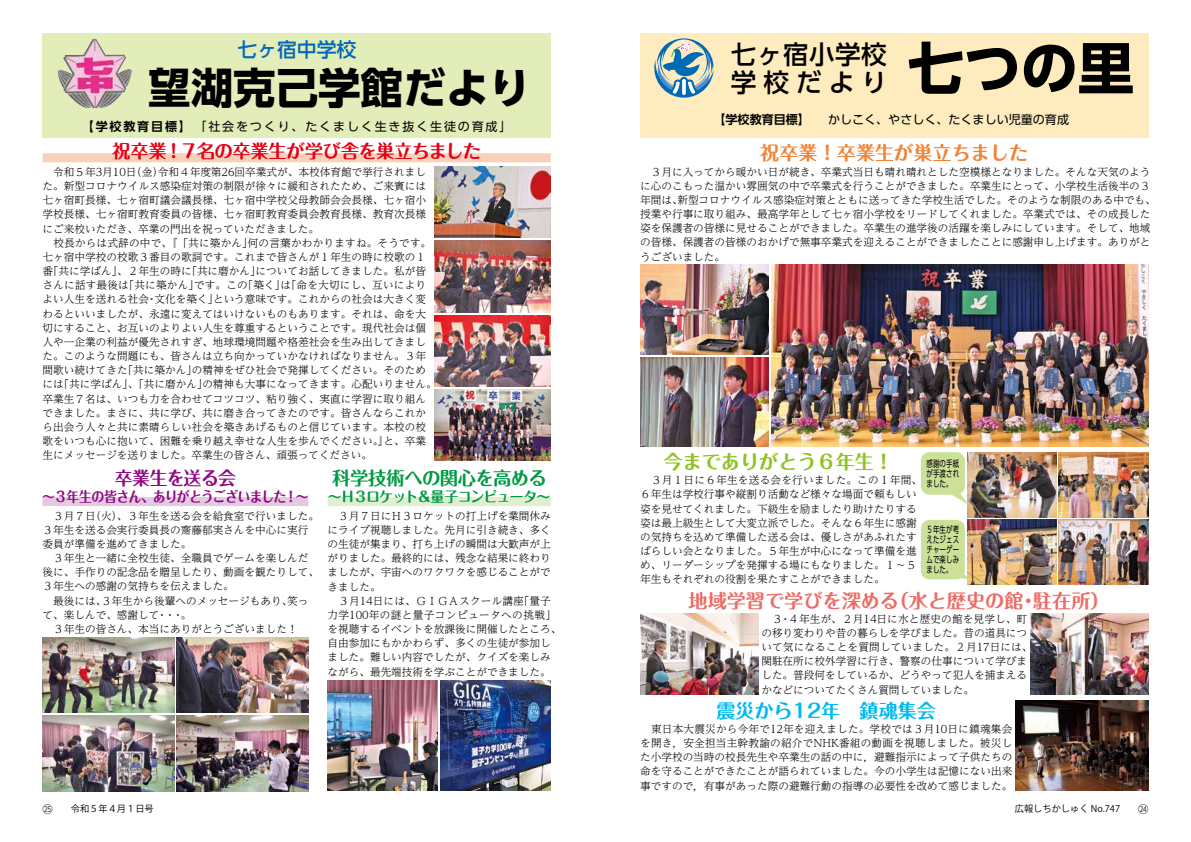
<style>
.page{position:relative;width:1191px;height:842px;background:#fff}
.page>*{position:absolute;margin:0;border:0;box-sizing:border-box;transform-origin:0 0}
.t1{font:700 56.7px "UD Shin Go Pr 6";color:#000}
.t2{font:700 42.5px "UD Shin Go Pr 6";color:#000}
.t3{font:500 25.5px "UD Shin Go Pr 6";letter-spacing:.02em;color:#000}
.t4{font:500 19.8px "UD Shin Go Pr 6";color:#0068b7}
.t5{font:700 19.1px "Maru Fo Pro";color:#ec6d65}
.t6{font:700 19.1px "Maru Fo Pro";color:#f08437}
.t7{font:700 19.1px "Maru Fo Pro";color:#00b9ef}
.t8{font:700 19.1px "Maru Fo Pro";color:#8fc31f}
.t9{font:700 18.4px "Maru Fo Pro";letter-spacing:-.03em;color:#e60012}
.t10{font:700 18.4px "Maru Fo Pro";letter-spacing:-.035em;color:#094}
.t11{font:700 18.4px "Maru Fo Pro";letter-spacing:-.04em;color:#920783}
.t12{font:700 14.2px "Maru Fo Pro";letter-spacing:-.06em;color:#920783;scale:.91 1}
.t13{font:700 14.2px "Maru Fo Pro";letter-spacing:-.07em;color:#094}
.t14{font:12px "UD Shin Go Pr 6 N";letter-spacing:.15em;color:#000}
.t15{font:12px "UD Shin Go Pr 6 N";color:#000}
.t16{font:300 10.6px/14.2px "UD Reimin Pr 6";color:#000}
.t17{font:300 10.6px "UD Reimin Pr 6";letter-spacing:.02em;color:#000}
.t18{font:300 10.3px "UD Shin Go Pr 6 N";color:#000}
.t19{font:300 10.3px "UD Shin Go Pr 6";color:#000}
.t20{font:9.2px/9.9px "UD Shin Go Pr 6";letter-spacing:.015em;color:#000;scale:.7 1}
.t21{font:9.2px "Koz Go Pro";color:#000}
.s1{font-family:"UD Shin Go Pr 6 N De";font-weight:700}
</style>
<div class="page">
<div style="left:640px;top:33px;width:508px;height:104px;background:#feebbe"></div>
<svg style="left:654px;top:38px;width:59px;height:60px"></svg>
<svg style="left:682px;top:79px;width:4px;height:16px"></svg>
<div style="left:43px;top:33px;width:508px;height:104px;background:#e2edba"></div>
<img style="left:58px;top:39px;width:74px;height:70px">
<div style="left:327px;top:497px;width:224px;height:9px;background:#e1eecf"></div>
<div style="left:43px;top:497px;width:265px;height:9px;background:#e2cae1"></div>
<img style="left:967px;top:452px;width:89px;height:65px">
<img style="left:967px;top:520px;width:89px;height:65px">
<img style="left:640px;top:613px;width:118px;height:82px">
<img style="left:1030px;top:613px;width:118px;height:82px">
<img style="left:1015px;top:701px;width:133px;height:90px">
<img style="left:1058px;top:452px;width:90px;height:65px">
<img style="left:1058px;top:520px;width:90px;height:65px">
<img style="left:640px;top:265px;width:128px;height:89px">
<img style="left:640px;top:357px;width:128px;height:89px">
<img style="left:771px;top:265px;width:377px;height:181px">
<div style="left:43px;top:153px;width:508px;height:9px;background:#f9d0ba"></div>
<img style="left:434px;top:167px;width:117px;height:71px">
<img style="left:434px;top:241px;width:117px;height:71px">
<img style="left:434px;top:315px;width:117px;height:71px">
<img style="left:434px;top:389px;width:117px;height:72px">
<img style="left:43px;top:637px;width:131px;height:76px">
<img style="left:43px;top:716px;width:131px;height:75px">
<img style="left:177px;top:637px;width:131px;height:76px">
<img style="left:177px;top:716px;width:131px;height:75px">
<img style="left:440px;top:680px;width:111px;height:111px">
<img style="left:327px;top:680px;width:111px;height:111px">
<svg style="left:952px;top:490px;width:16px;height:15px"></svg>
<svg style="left:951px;top:571px;width:20px;height:9px"></svg>
<div style="left:921px;top:452px;width:43px;height:43px;background:#cce198;border-radius:9px"></div>
<div style="left:921px;top:520px;width:43px;height:59px;background:#cce198;border-radius:9px"></div>
<h3 class="t4" style="left:237px;top:34px;width:121px">七ヶ宿中学校</h3>
<h2 class="t2" style="left:148px;top:54px;width:384px">望湖克己学館だより</h2>
<p class="t14" style="left:82px;top:116px;width:431px"><span class="s1">【学校教育目標】　</span>「社会をつくり、たくましく生き抜く生徒の育成「</p>
<h3 class="t9" style="left:179px;top:136px;width:303px">７名の卒業生が学び舎を巣立ちました</h3>
<h3 class="t9" style="left:112px;top:136px;width:72px">祝卒業！</h3>
<p class="t16" style="left:158px;top:164px;width:270px">令和４年度第26回卒業式が、本校体育館で挙行されまし</p>
<p class="t16" style="left:43px;top:164px;width:122px">　令和５年3月10 （日金）</p>
<p class="t16" style="left:43px;top:179px;width:385px">た。新型コロナウイルス感染症対策の制限が徐々に緩和されたため、ご来賓には</p>
<p class="t16" style="left:43px;top:193px;width:385px">七ヶ宿町長様、七ヶ宿町議会議長様、七ヶ宿中学校父母教師会会長様、七ヶ宿小</p>
<p class="t16" style="left:43px;top:207px;width:385px">学校長様、七ヶ宿町教育委員の皆様、七ヶ宿町教育委員会教育長様、教育次長様</p>
<p class="t16" style="left:43px;top:221px;width:278px">にご来校いただき、卒業の門出を祝っていただきました。</p>
<p class="t17" style="left:248px;top:234px;width:185px">何の言葉かわかりますね。そうです。</p>
<p class="t17" style="left:43px;top:234px;width:212px">　校長からは式辞の中で、『「共に築かん」</p>
<p class="t16" style="left:43px;top:249px;width:385px">七ヶ宿中学校の校歌３番目の歌詞です。これまで皆さんが１年生の時に校歌の１</p>
<p class="t16" style="left:256px;top:264px;width:172px">についてお話してきました。私が皆</p>
<p class="t16" style="left:43px;top:264px;width:151px">「番共に学ばん」、２年生の時に</p>
<p class="t16" style="left:186px;top:264px;width:76px">「共に磨かん」</p>
<p class="t16" style="left:124px;top:278px;width:77px">「共に築かん」</p>
<p class="t17" style="left:242px;top:277px;width:185px">「築く 「は」 命を大切にし、互いにより</p>
<p class="t17" style="left:43px;top:277px;width:88px">さんに話す最後は</p>
<p class="t16" style="left:194px;top:278px;width:55px">です。この</p>
<p class="t16" style="left:154px;top:292px;width:65px">文化を築く」</p>
<p class="t16" style="left:43px;top:292px;width:108px">よい人生を送れる社会</p>
<p class="t16" style="left:43px;top:306px;width:385px">わるといいましたが、永遠に変えてはいけないものもあります。それは、命を大</p>
<p class="t16" style="left:43px;top:320px;width:385px">切にすること、お互いのよりよい人生を尊重するということです。現代社会は個</p>
<p class="t16" style="left:43px;top:334px;width:385px">人や一企業の利益が優先されすぎ、地球環境問題や格差社会を生み出してきまし</p>
<p class="t16" style="left:43px;top:349px;width:385px">た。このような問題にも、皆さんは立ち向かっていかなければなりません。３年</p>
<p class="t16" style="left:192px;top:363px;width:236px">の精神をぜひ社会で発揮してください。そのため</p>
<p class="t16" style="left:213px;top:292px;width:214px">という意味です。これからの社会は大きく変</p>
<p class="t16" style="left:146px;top:292px;width:12px">・</p>
<p class="t16" style="left:122px;top:363px;width:76px">「共に築かん」</p>
<p class="t16" style="left:43px;top:363px;width:87px">間歌い続けてきた</p>
<p class="t16" style="left:58px;top:377px;width:151px">「共に学ばん」、「共に磨かん」</p>
<p class="t16" style="left:202px;top:377px;width:236px">の精神も大事になってきます。心配いりません。</p>
<p class="t16" style="left:43px;top:377px;width:23px">には</p>
<p class="t16" style="left:43px;top:391px;width:385px">卒業生７名は、いつも力を合わせてコツコツ、粘り強く、実直に学習に取り組ん</p>
<p class="t16" style="left:43px;top:405px;width:385px">できました。まさに、共に学び、共に磨き合ってきたのです。皆さんならこれか</p>
<p class="t16" style="left:43px;top:419px;width:385px">ら出会う人々と共に素晴らしい社会を築きあげるものと信じています。本校の校</p>
<p class="t16" style="left:383px;top:434px;width:44px">と、卒業</p>
<p class="t16" style="left:43px;top:434px;width:348px">歌をいつも心に抱いて、困難を乗り越え幸せな人生を歩んでください。』</p>
<p class="t16" style="left:43px;top:448px;width:331px">生にメッセージを送りました。卒業生の皆さん、頑張ってください。</p>
<h3 class="t11" style="left:115px;top:463px;width:123px">卒業生を送る会</h3>
<h3 class="t12" style="left:42px;top:485px;width:294px">～３年生の皆さん、ありがとうございました!~</h3>
<p class="t16" style="left:43px;top:508px;width:278px">　３月７（日火）、３年生を送る会を給食室で行いました。</p>
<p class="t16" style="left:43px;top:522px;width:267px">３年生を送る会実行委員長の齋藤郁実さんを中心に実行</p>
<p class="t16" style="left:43px;top:536px;width:150px">委員が準備を進めてきました。</p>
<p class="t16" style="left:43px;top:551px;width:267px">　３年生と一緒に全校生徒、全職員でゲームを楽しんだ</p>
<p class="t16" style="left:43px;top:565px;width:278px">後に、手作りの記念品を贈呈したり、動画を観たりして、</p>
<p class="t16" style="left:43px;top:579px;width:193px">３年生への感謝の気持ちを伝えました。</p>
<p class="t16" style="left:287px;top:593px;width:23px">笑っ</p>
<p class="t16" style="left:181px;top:593px;width:113px;text-indent:-138px">　最後には３、年生から後輩へのメッセージもあり、。</p>
<p class="t16" style="left:43px;top:607px;width:257px">て、楽しんで、感謝して<br>　３年生の皆さん、本当にありがとうございました!</p>
<p class="t16" style="left:157px;top:607px;width:12px">・</p>
<p class="t16" style="left:165px;top:607px;width:12px">・</p>
<p class="t16" style="left:173px;top:607px;width:12px">・</p>
<h3 class="t10" style="left:332px;top:463px;width:216px">科学技術への関心を高める</h3>
<h3 class="t13" style="left:328px;top:485px;width:224px">～Ｈ３ロケット＆量子コンピュータ~</h3>
<p class="t16" style="left:327px;top:508px;width:225px">　３月７日にＨ３ロケットの打上げを業間休み</p>
<p class="t16" style="left:327px;top:522px;width:225px">にライブ視聴しました。先月に引き続き、多く</p>
<p class="t16" style="left:327px;top:536px;width:225px">の生徒が集まり、打ち上げの瞬間は大歓声が上</p>
<p class="t16" style="left:327px;top:551px;width:225px">がりました。最終的には、残念な結果に終わり</p>
<p class="t16" style="left:327px;top:565px;width:225px">ましたが、宇宙へのワクワクを感じることがで</p>
<p class="t16" style="left:327px;top:579px;width:55px">きました。</p>
<p class="t16" style="left:518px;top:593px;width:34px">「量子</p>
<p class="t16" style="left:327px;top:593px;width:235px">　３月14日には、ＧＩＧＡスクール講座<br>力学100年の謎と量子コンピュータへの挑戦「を視聴するイベントを放課後に開催したところ、自由参加にもかかわらず、多くの生徒が参加しました。難しい内容でしたが、クイズを楽しみながら、最先端技術を学ぶことができました。</p>
<p class="t19" style="left:43px;top:801px;width:12px">㉕</p>
<p class="t21" style="left:71px;top:803px;width:84px">令和５年４月１日号</p>
<h3 class="t3" style="left:731px;top:33px;width:157px">七ヶ宿小学校</h3>
<h3 class="t3" style="left:731px;top:62px;width:157px">学校だより</h3>
<h1 class="t1" style="left:907px;top:22px;width:228px">七つの里</h1>
<p class="t15" style="left:713px;top:109px;width:357px"><span class="s1">【学校教育目標】</span>　　かしこく、やさしく、たくましい児童の育成</p>
<h3 class="t6" style="left:760px;top:138px;width:269px">祝卒業！卒業生が巣立ちました</h3>
<p class="t16" style="left:640px;top:164px;width:512px">　３月に入ってから暖かい日が続き、卒業式当日も晴れ晴れとした空模様となりました。そんな天気のよう</p>
<p class="t16" style="left:640px;top:178px;width:512px">に心のこもった温かい雰囲気の中で卒業式を行うことができました。卒業生にとって、小学校生活後半の３</p>
<p class="t16" style="left:677px;top:192px;width:480px">新型コロナウイルス感染症対策とともに送ってきた学校生活でした。そのような制限のある中でも、</p>
<p class="t16" style="left:640px;top:192px;width:512px">年間は、<br>授業や行事に取り組み、最高学年として七ヶ宿小学校をリードしてくれました。卒業式では、その成長した姿を保護者の皆様に見せることができました。卒業生の進学後の活躍を楽しみにしています。そして、地域の皆様、保護者の皆様のおかげで無事卒業式を迎えることができましたことに感謝申し上げます。ありがとうございました。</p>
<h3 class="t8" style="left:663px;top:447px;width:231px">今までありがとう６年生!</h3>
<p class="t16" style="left:640px;top:473px;width:283px">　３月１日に６年生を送る会を行いました。この１年間、<br>６年生は学校行事や縦割り活動など様々な場面で頼もしい姿を見せてくれました。下級生を励ましたり助けたりする姿は最上級生として大変立派でした。そんな６年生に感謝の気持ちを込めて準備した送る会は、優しさがあふれたすばらしい会となりました。５年生が中心になって準備を進め、リーダーシップを発揮する場にもなりました。１~ ５年生もそれぞれの役割を果たすことができました。</p>
<p class="t20" style="left:926px;top:458px;width:48px">感謝の手紙</p>
<p class="t20" style="left:926px;top:468px;width:48px">が手渡されました。</p>
<p class="t20" style="left:926px;top:525px;width:48px;text-align:justify">５年生が考えたジェスチャーゲームで楽しみました。</p>
<h3 class="t5" style="left:688px;top:585px;width:212px">地域学習で学びを深める</h3>
<h3 class="t5" style="left:889px;top:585px;width:135px">（水と歴史の館</h3>
<h3 class="t5" style="left:1033px;top:585px;width:78px">駐在所(</h3>
<h3 class="t5" style="left:1018px;top:585px;width:21px">・</h3>
<p class="t16" style="left:788px;top:611px;width:240px">４年生が、２月14日に水と歴史の館を見学し、町</p>
<p class="t16" style="left:761px;top:611px;width:273px">　３<br>の移り変わりや昔の暮らしを学びました。昔の道具について気になることを質問していました。２月17日には、関駐在所に校外学習に行き、警察の仕事について学びました。普段何をしているか、どうやって犯人を捕まえるかなどについてたくさん質問していました。</p>
<p class="t16" style="left:640px;top:721px;width:374px;text-align:justify">　東日本大震災から今年で12年を迎えました。学校では３月10日に鎮魂集会を開き，安全担当主幹教諭の紹介でNHK番組の動画を視聴しました。被災した小学校の当時の校長先生や卒業生の話の中に，避難指示によって子供たちの命を守ることができたことが語られていました。今の小学生は記憶にない出来事ですので，有事があった際の避難行動の指導の必要性を改めて感じました。</p>
<p class="t16" style="left:780px;top:611px;width:12px">・</p>
<h3 class="t7" style="left:716px;top:695px;width:221px">震災から12年　鎮魂集会</h3>
<p class="t21" style="left:1015px;top:803px;width:107px">広報しちかしゅく No.747</p>
<p class="t18" style="left:1138px;top:801px;width:12px">24</p>
</div>
